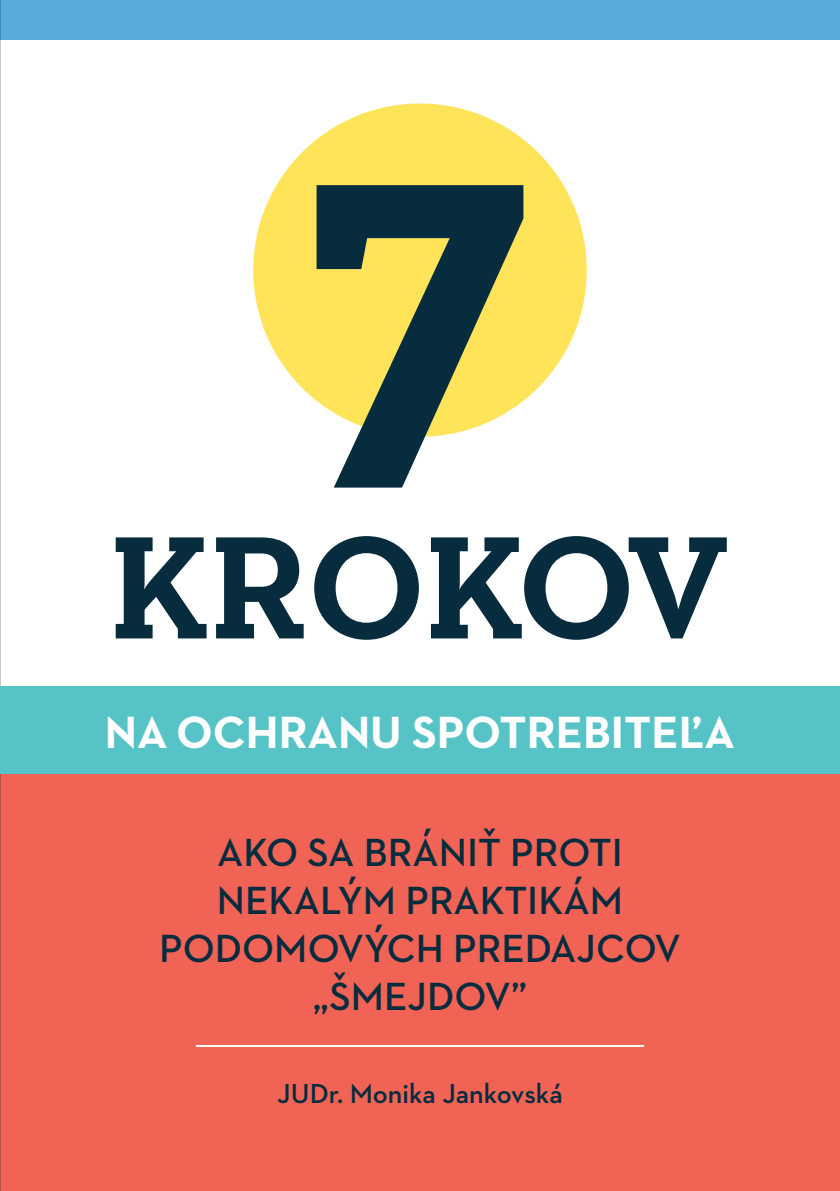
<style>
.page{position:relative;width:840px;height:1191px;background:#fff}
.page>*{position:absolute;margin:0;border:0;box-sizing:border-box;transform-origin:0 0}
.t1{font:700 148.6px "Neutraface Slab Text";color:#062c3e}
.t2{font:700 46px "Neutraface 2 Text";color:#fff}
.t3{font:600 40px/48px "Neutraface 2 Text";color:#062c3e;text-align:center}
.t4{font:600 28px "Neutraface 2 Text";color:#062c3e}
</style>
<div class="page">
<div style="left:0;top:709px;width:839px;height:482px;background:#f16355"></div>
<div style="left:253px;top:103px;width:333px;height:334px;background:#ffe459;border-radius:50%"></div>
<svg style="left:316px;top:185px;width:207px;height:302px"></svg>
<div style="left:0;top:0;width:839px;height:40px;background:#5baade"></div>
<hr style="left:0;top:0;width:1px;height:1191px;background:#062c3e">
<div style="left:0;top:686px;width:839px;height:88px;background:#56c4c6"></div>
<hr style="left:196px;top:1045px;width:447px;height:2px;background:#f6fbfb">
<h1 class="t1" style="left:109px;top:492px;width:622px">KROKOV</h1>
<p class="t2" style="left:105px;top:703px;width:631px">NA OCHRANU SPOTREBITEĽA</p>
<p class="t3" style="left:159px;top:828px;width:523px">AKO SA BRÁNIŤ PROTI<br>NEKALÝM PRAKTIKÁM<br>PODOMOVÝCH PREDAJCOV „ŠMEJDOV”</p>
<p class="t4" style="left:277px;top:1075px;width:287px">JUDr. Monika Jankovská</p>
</div>
